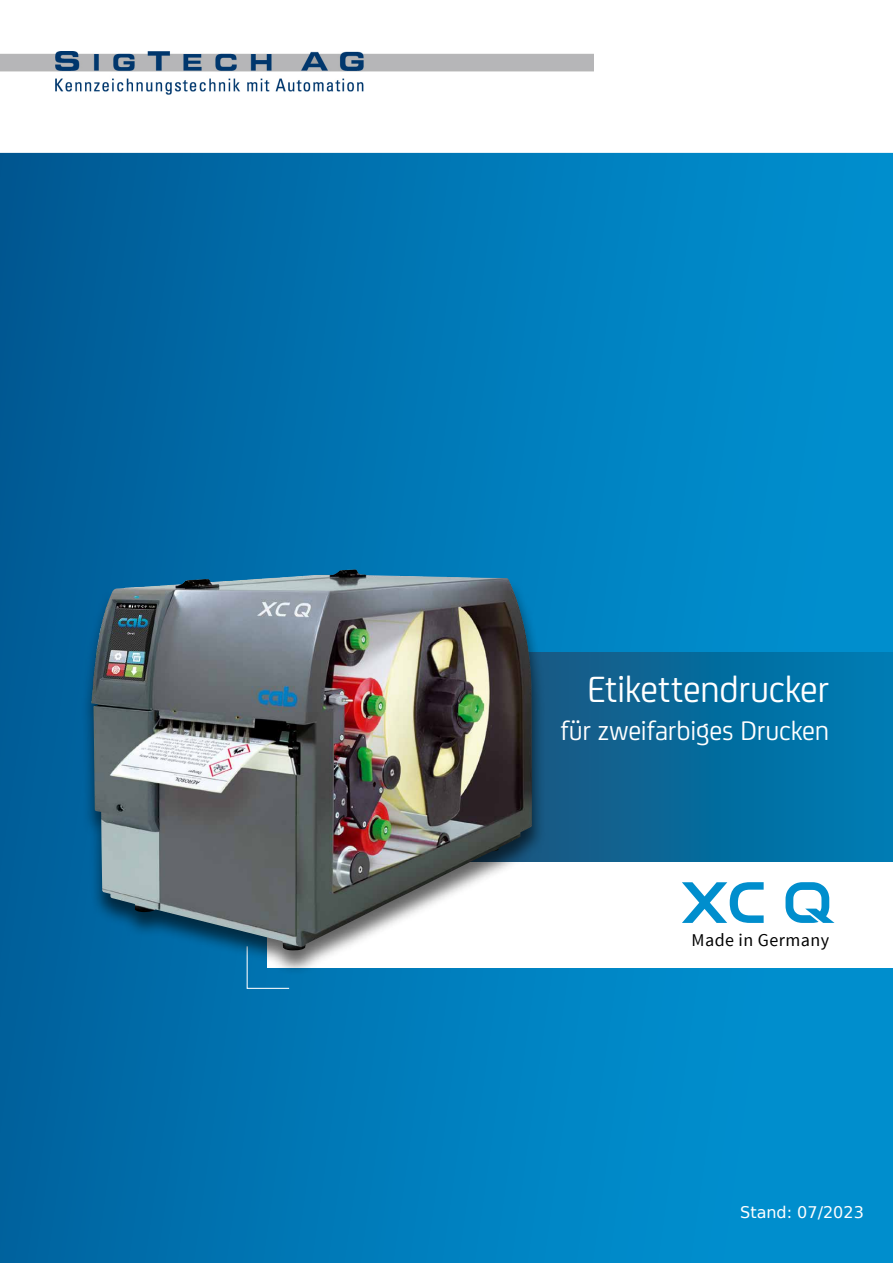
<style>
.page{position:relative;width:893px;height:1263px;background:#fff}
.page>*{position:absolute;margin:0;border:0;box-sizing:border-box;transform-origin:0 0}
.t1{font:39px "CA Sans";letter-spacing:-.015em;color:#fff}
.t2{font:28.5px "CA Sans";letter-spacing:-.01em;color:#fff}
.t3{font:18px "Source Sans Pro";letter-spacing:.025em;color:#000}
.t4{font:16.05px "DejaVu Sans";color:#fff}
</style>
<div class="page">
<div style="left:0;top:0;width:893px;height:1263px;background:linear-gradient(to right,#005f9b,#0094d4)"></div>
<svg style="left:546px;top:652px;width:347px;height:210px;background:#076c9d"></svg>
<div style="left:268px;top:862px;width:625px;height:105px;background:#fff"></div>
<svg style="left:246px;top:976px;width:44px;height:13px"></svg>
<div style="left:81px;top:570px;width:465px;height:406px;background:#000;opacity:.6"></div>
<img style="left:89px;top:569px;width:443px;height:382px">
<svg style="left:785px;top:882px;width:49px;height:41px"></svg>
<svg style="left:682px;top:882px;width:82px;height:41px"></svg>
<svg style="left:0;top:0;width:893px;height:153px"></svg>
<img style="left:0;top:52px;width:594px;height:43px">
<h1 class="t1" style="left:587px;top:661px;width:243px">Etikettendrucker</h1>
<p class="t2" style="left:560px;top:710px;width:270px">für zweifarbiges Drucken</p>
<p class="t3" style="left:691px;top:929px;width:139px">Made in Germany</p>
<p class="t4" style="left:740px;top:1203px;width:125px">Stand: 07/2023</p>
</div>
